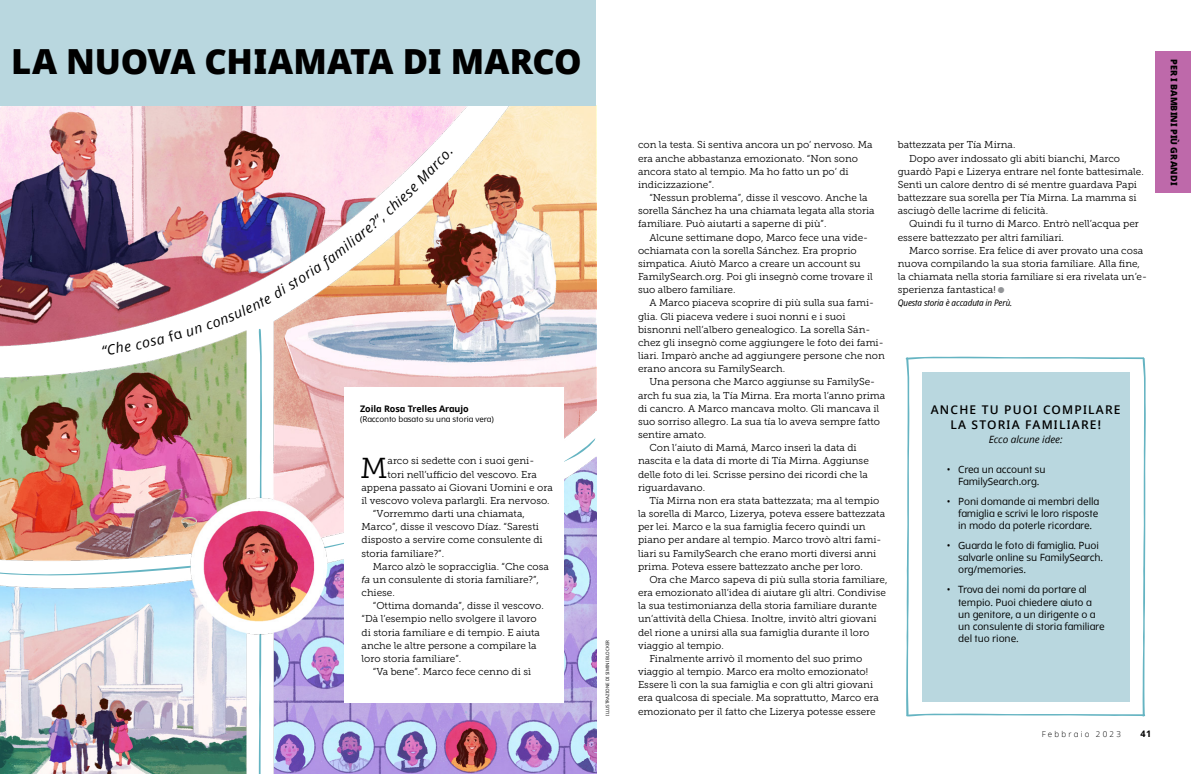
<style>
.page{position:relative;width:1191px;height:774px;background:#fff}
.page>*{position:absolute;margin:0;border:0;box-sizing:border-box;transform-origin:0 0}
.ARTCL_title{font:800 34.6px "Dots Solidlds Lat";letter-spacing:-.005em;color:#000}
.ARTCL_para_first{font:28.7px "Museo Slablds Lat 300";color:#000}
.SIDE_title{font:600 12px/15px "Dots Solidlds Lat";letter-spacing:.1em;color:#000;text-align:center}
.ARTCL_para{font:10px/13.2px "Museo Slablds Lat 300";color:#000}
.LISTbullet-1_para_fi{font:10px/12.2px "Dots Solidlds Lat";letter-spacing:-.01em;color:#000}
.ARTCL_para_first-2{font:10px "Museo Slablds Lat 300";color:#000}
.SIDE_para_first{font:italic 10px "Dots Solidlds Lat";letter-spacing:-.005em;color:#000}
.POP_para{font:italic 9px "Dots Solid Condlds Lat";letter-spacing:-.01em;color:#000}
.ARTCL-BY_para_first{font:700 9px "Dots Solidlds Lat";letter-spacing:-.005em;color:#000}
.ARTCL_title-2{font:800 9px "Dots Solidlds Lat";letter-spacing:.01em;color:#000}
.ARTCL-BY_para{font:8px "Dots Solidlds Lat";letter-spacing:-.005em;color:#000}
.t1{font:300 8px "Dots Solidlds Lat";letter-spacing:.28em;color:#000}
.FIGimg-CRDT_para{font:4.5px "Dots Solidlds Lat";color:#000}
.s1{font-family:"Museo Slablds Lat 300 Italic"}
.s2{font-family:"Ding P Ilds Dpi";font-size:8.5px;color:#939598}
</style>
<div class="page">
<img style="left:0;top:105px;width:596px;height:669px">
<div style="left:0;top:0;width:595px;height:105px;background:#b9d7df"></div>
<svg style="left:905px;top:357px;width:240px;height:360px"></svg>
<div style="left:344px;top:387px;width:220px;height:315px;background:#fff"></div>
<div style="left:1155px;top:51px;width:36px;height:142px;background:#be69aa"></div>
<img style="left:102px;top:150px;width:351px;height:624px">
<p class="ARTCL_title" style="left:11px;top:35px;width:572px">LA NUOVA CHIAMATA DI MARCO</p>
<p class="ARTCL-BY_para_first" style="left:360px;top:402px;width:110px">Zoila Rosa Trelles Araujo</p>
<p class="ARTCL-BY_para" style="left:360px;top:413px;width:135px">(Racconto basato su una storia vera)</p>
<p class="ARTCL_para_first" style="left:360px;top:446px;width:29px">M</p>
<p class="ARTCL_para_first-2" style="left:387px;top:453px;width:148px">arco si sedette con i suoi geni-</p>
<p class="ARTCL_para_first-2" style="left:387px;top:467px;width:151px">tori nell’ufficio del vescovo. Era</p>
<p class="ARTCL_para_first-2" style="left:361px;top:480px;width:193px">appena passato ai Giovani Uomini e ora</p>
<p class="ARTCL_para_first-2" style="left:361px;top:493px;width:190px">il vescovo voleva parlargli. Era nervoso.</p>
<p class="ARTCL_para" style="left:361px;top:507px;width:183px;text-indent:11px">“Vorremmo darti una chiamata,<br>Marco”, disse il vescovo Díaz. “Saresti disposto a servire come consulente di storia familiare?”.</p>
<p class="ARTCL_para" style="left:361px;top:559px;width:189px;text-indent:11px">Marco alzò le sopracciglia. “Che cosa <span class="s1">fa</span> un consulente di storia familiare?”, chiese.</p>
<p class="ARTCL_para" style="left:361px;top:599px;width:184px;text-indent:11px">“Ottima domanda”, disse il vescovo. “Dà l’esempio nello svolgere il lavoro di storia familiare e di tempio. E aiuta anche le altre persone a compilare la loro storia familiare”.</p>
<p class="ARTCL_para" style="left:373px;top:665px;width:160px">“Va bene”. Marco fece cenno di sì</p>
<p class="FIGimg-CRDT_para" style="left:604px;top:716px;width:77px;rotate:-90deg">ILLUSTRAZIONE DI SIMINI BLOCKER</p>
<p class="ARTCL_para" style="left:638px;top:138px;width:236px">con la testa. Si sentiva ancora un po’ nervoso. Ma era anche abbastanza emozionato. “Non sono ancora stato al tempio. Ma ho fatto un po’ di indicizzazione”.</p>
<p class="ARTCL_para" style="left:638px;top:191px;width:238px;text-indent:11px">“Nessun problema”, disse il vescovo. Anche la sorella Sánchez ha una chiamata legata alla storia familiare. Può aiutarti a saperne di più”.</p>
<p class="ARTCL_para" style="left:638px;top:230px;width:236px;text-indent:11px">Alcune settimane dopo, Marco fece una vide&shy;ochiamata con la sorella Sánchez. Era proprio simpatica. Aiutò Marco a creare un account su FamilySearch.org. Poi gli insegnò come trovare il suo albero familiare.</p>
<p class="ARTCL_para" style="left:638px;top:296px;width:248px;text-indent:11px">A Marco piaceva scoprire di più sulla sua fami&shy;glia. Gli piaceva vedere i suoi nonni e i suoi bisnonni nell’albero genealogico. La sorella Sán&shy;chez gli insegnò come aggiungere le foto dei fami&shy;liari. Imparò anche ad aggiungere persone che non erano ancora su FamilySearch.</p>
<p class="ARTCL_para" style="left:638px;top:375px;width:249px;text-indent:11px">Una persona che Marco aggiunse su FamilySe&shy;arch fu sua zia, la Tía Mirna. Era morta l’anno prima di cancro. A Marco mancava molto. Gli mancava il suo sorriso allegro. La sua tía lo aveva sempre fatto sentire amato.</p>
<p class="ARTCL_para" style="left:638px;top:441px;width:232px;text-indent:11px">Con l’aiuto di Mamá, Marco inserì la data di nascita e la data di morte di Tía Mirna. Aggiunse delle foto di lei. Scrisse persino dei ricordi che la riguardavano.</p>
<p class="ARTCL_para" style="left:638px;top:493px;width:249px;text-indent:11px">Tía Mirna non era stata battezzata; ma al tempio la sorella di Marco, Lizerya, poteva essere battezzata per lei. Marco e la sua famiglia fecero quindi un piano per andare al tempio. Marco trovò altri fami&shy;liari su FamilySearch che erano morti diversi anni prima. Poteva essere battezzato anche per loro.</p>
<p class="ARTCL_para" style="left:638px;top:572px;width:251px;text-indent:11px">Ora che Marco sapeva di più sulla storia familiare, era emozionato all’idea di aiutare gli altri. Condivise la sua testimonianza della storia familiare durante un’attività della Chiesa. Inoltre, invitò altri giovani del rione a unirsi alla sua famiglia durante il loro viaggio al tempio.</p>
<p class="ARTCL_para" style="left:638px;top:651px;width:242px;text-indent:11px">Finalmente arrivò il momento del suo primo viaggio al tempio. Marco era molto emozionato!<br>Essere lì con la sua famiglia e con gli altri giovani era qualcosa di speciale. Ma soprattutto, Marco era emozionato per il fatto che Lizerya potesse essere</p>
<p class="ARTCL_para" style="left:897px;top:138px;width:119px">battezzata per Tía Mirna.</p>
<p class="ARTCL_para" style="left:897px;top:151px;width:247px;text-indent:11px">Dopo aver indossato gli abiti bianchi, Marco guardò Papi e Lizerya entrare nel fonte battesimale.<br>Sentì un calore dentro di sé mentre guardava Papi battezzare sua sorella per Tía Mirna. La mamma si asciugò delle lacrime di felicità.</p>
<p class="ARTCL_para" style="left:897px;top:217px;width:243px;text-indent:11px">Quindi fu il turno di Marco. Entrò nell’acqua per essere battezzato per altri familiari.</p>
<p class="ARTCL_para" style="left:897px;top:243px;width:251px;text-indent:11px">Marco sorrise. Era felice di aver provato una cosa nuova compilando la sua storia familiare. Alla fine, la chiamata nella storia familiare si era rivelata un’e&shy;sperienza fantastica! <span class="s2">●</span></p>
<p class="POP_para" style="left:897px;top:296px;width:116px">Questa storia è accaduta in Perù.</p>
<p class="SIDE_title" style="left:931px;top:402px;width:191px">ANCHE TU PUOI COMPILARE<br>LA STORIA FAMILIARE!</p>
<p class="SIDE_para_first" style="left:988px;top:432px;width:75px">Ecco alcune idee:</p>
<p class="LISTbullet-1_para_fi" style="left:946px;top:463px;width:100px;text-align:center">• Crea un account su<br>FamilySearch.org.</p>
<p class="LISTbullet-1_para_fi" style="left:958px;top:495px;width:143px;text-align:justify;text-indent:-11px">• Poni domande ai membri della famiglia e scrivi le loro risposte in modo da poterle ricordare.</p>
<p class="LISTbullet-1_para_fi" style="left:958px;top:539px;width:146px;text-indent:-11px">• Guarda le foto di famiglia. Puoi salvarle online su FamilySearch. org/memories.</p>
<p class="LISTbullet-1_para_fi" style="left:958px;top:584px;width:148px;text-indent:-11px">• Trova dei nomi da portare al tempio. Puoi chiedere aiuto a un genitore, a un dirigente o a un consulente di storia familiare del tuo rione.</p>
<p class="t1" style="left:1041px;top:728px;width:81px">Febbraio 2023</p>
<p class="ARTCL-BY_para_first" style="left:1140px;top:727px;width:12px">41</p>
<p class="ARTCL_title-2" style="left:1180px;top:59px;width:128px;rotate:90deg">PER I BAMBINI PIÙ GRANDI</p>
</div>
